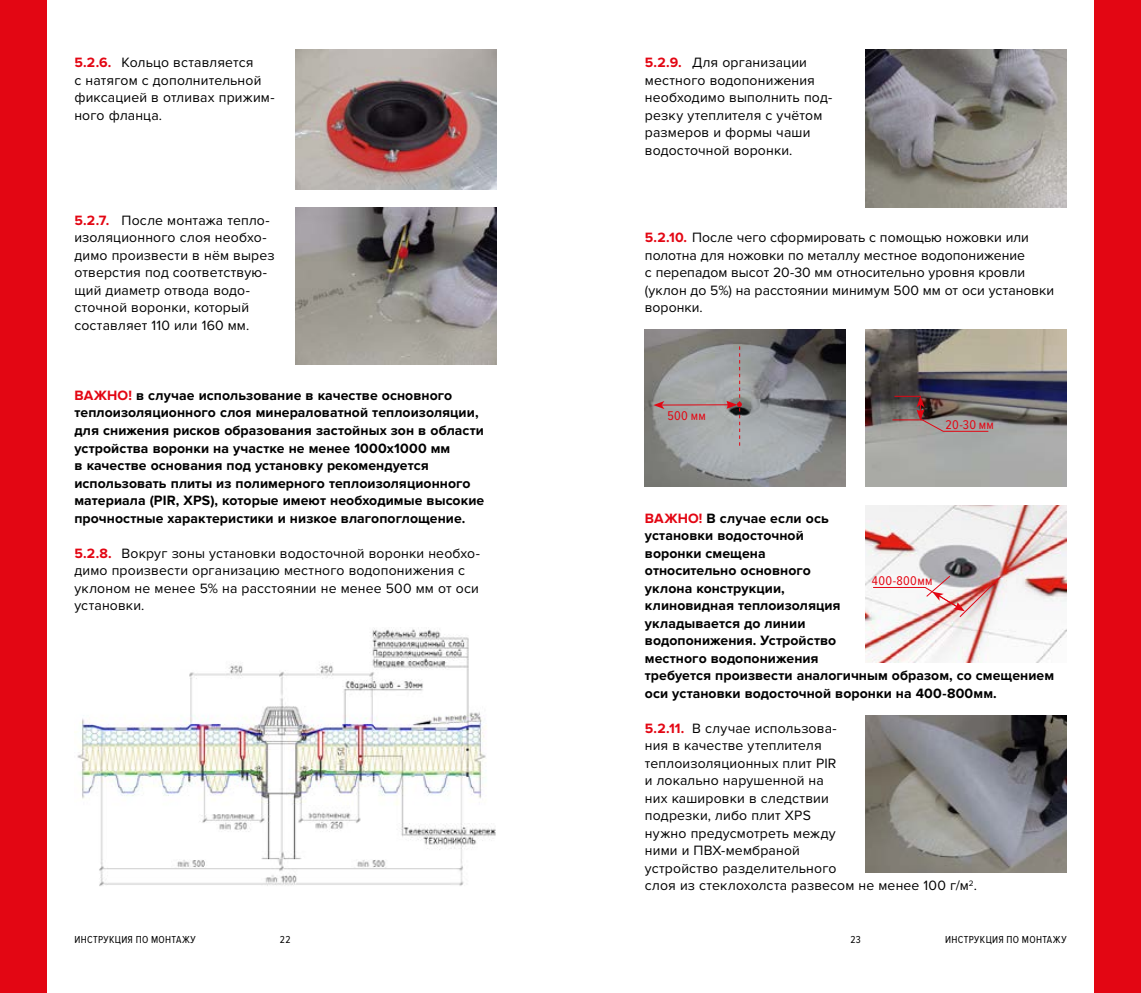
<style>
.page{position:relative;width:1141px;height:993px;background:#fff}
.page>*{position:absolute;margin:0;border:0;box-sizing:border-box;transform-origin:0 0}
.t1{font:14px/17.5px "Proxima Nova";letter-spacing:.01em;color:#000}
.t2{font:700 14px/17.5px "Proxima Nova";letter-spacing:.005em;color:#000}
.t3{font:13.12px "Proxima Nova Cond";letter-spacing:.025em;color:#e30613}
.t4{font:10.5px "Proxima Nova Cond";letter-spacing:.03em;color:#000}
.s1{font-weight:700;color:#e30613}
.s2{color:#e30613}
</style>
<div class="page">
<div style="left:1094px;top:0;width:47px;height:992px;background:#e30613"></div>
<div style="left:0;top:0;width:47px;height:992px;background:#e30613"></div>
<img style="left:866px;top:50px;width:201px;height:157px">
<img style="left:645px;top:329px;width:201px;height:157px">
<hr style="left:662px;top:404px;width:67px;height:1px;background:#e30613">
<svg style="left:653px;top:401px;width:11px;height:8px"></svg>
<svg style="left:726px;top:346px;width:16px;height:99px;background:#a09597"></svg>
<img style="left:866px;top:329px;width:201px;height:157px">
<hr style="left:892px;top:419px;width:30px;height:1px;background:#e30613">
<svg style="left:894px;top:396px;width:95px;height:36px;background:#80706d"></svg>
<img style="left:866px;top:505px;width:201px;height:157px">
<img style="left:872px;top:574px;width:130px;height:43px">
<img style="left:866px;top:715px;width:201px;height:157px">
<img style="left:295px;top:50px;width:201px;height:139px">
<img style="left:295px;top:207px;width:201px;height:158px">
<img style="left:74px;top:628px;width:422px;height:258px">
<p class="t1" style="left:74px;top:54px;width:202px"><span class="s1">5.2.6.</span> Кольцо вставляется<br>с натягом с дополнительной фиксацией в отливах прижим&shy;ного фланца.</p>
<p class="t1" style="left:74px;top:211px;width:202px"><span class="s1">5.2.7.</span> После монтажа тепло&shy;изоляционного слоя необхо&shy;димо произвести в нём вырез отверстия под соответствую&shy;щий диаметр отвода водо&shy;сточной воронки, который составляет 110 или 160 мм.</p>
<p class="t2" style="left:74px;top:387px;width:411px"><span class="s2">ВАЖНО!</span> в случае использование в качестве основного теплоизоляционного слоя минераловатной теплоизоляции, для снижения рисков образования застойных зон в области устройства воронки на участке не менее 1000х1000 мм<br>в качестве основания под установку рекомендуется использовать плиты из полимерного теплоизоляционного материала (PIR, XPS), которые имеют необходимые высокие прочностные характеристики и низкое влагопоглощение.</p>
<p class="t1" style="left:74px;top:544px;width:407px"><span class="s1">5.2.8.</span> Вокруг зоны установки водосточной воронки необхо&shy;димо произвести организацию местного водопонижения с уклоном не менее 5% на расстоянии не менее 500 мм от оси установки.</p>
<p class="t1" style="left:645px;top:54px;width:189px"><span class="s1">5.2.9.</span> Для организации местного водопонижения необходимо выполнить под&shy;резку утеплителя с учётом размеров и формы чаши водосточной воронки.</p>
<p class="t1" style="left:645px;top:229px;width:411px"><span class="s1">5.2.10.</span> После чего сформировать с помощью ножовки или полотна для ножовки по металлу местное водопонижение<br>с перепадом высот 20-30 мм относительно уровня кровли (уклон до 5%) на расстоянии минимум 500 мм от оси установки воронки.</p>
<p class="t3" style="left:667px;top:408px;width:40px">500 мм</p>
<p class="t3" style="left:945px;top:417px;width:50px">20-30 мм</p>
<p class="t2" style="left:645px;top:509px;width:411px"><span class="s2">ВАЖНО!</span> В случае если ось<br>установки водосточной<br>воронки смещена<br>относительно основного<br>уклона конструкции,<br>клиновидная теплоизоляция<br>укладывается до линии<br>водопонижения. Устройство<br>местного водопонижения<br>требуется произвести аналогичным образом, со смещением оси установки водосточной воронки на 400-800мм.</p>
<p class="t1" style="left:645px;top:719px;width:334px"><span class="s1">5.2.11.</span> В случае использова-<br>ния в качестве утеплителя<br>теплоизоляционных плит PIR<br>и локально нарушенной на<br>них кашировки в следствии<br>подрезки, либо плит XPS<br>нужно предусмотреть между<br>ними и ПВХ-мембраной<br>устройство разделительного<br>слоя из стеклохолста развесом не менее 100 г/м<sup>2</sup>.</p>
<p class="t3" style="left:872px;top:573px;width:62px">400-800мм</p>
<p class="t4" style="left:74px;top:933px;width:123px">ИНСТРУКЦИЯ ПО МОНТАЖУ</p>
<p class="t4" style="left:280px;top:933px;width:12px">22</p>
<p class="t4" style="left:850px;top:933px;width:12px">23</p>
<p class="t4" style="left:945px;top:933px;width:123px">ИНСТРУКЦИЯ ПО МОНТАЖУ</p>
</div>
